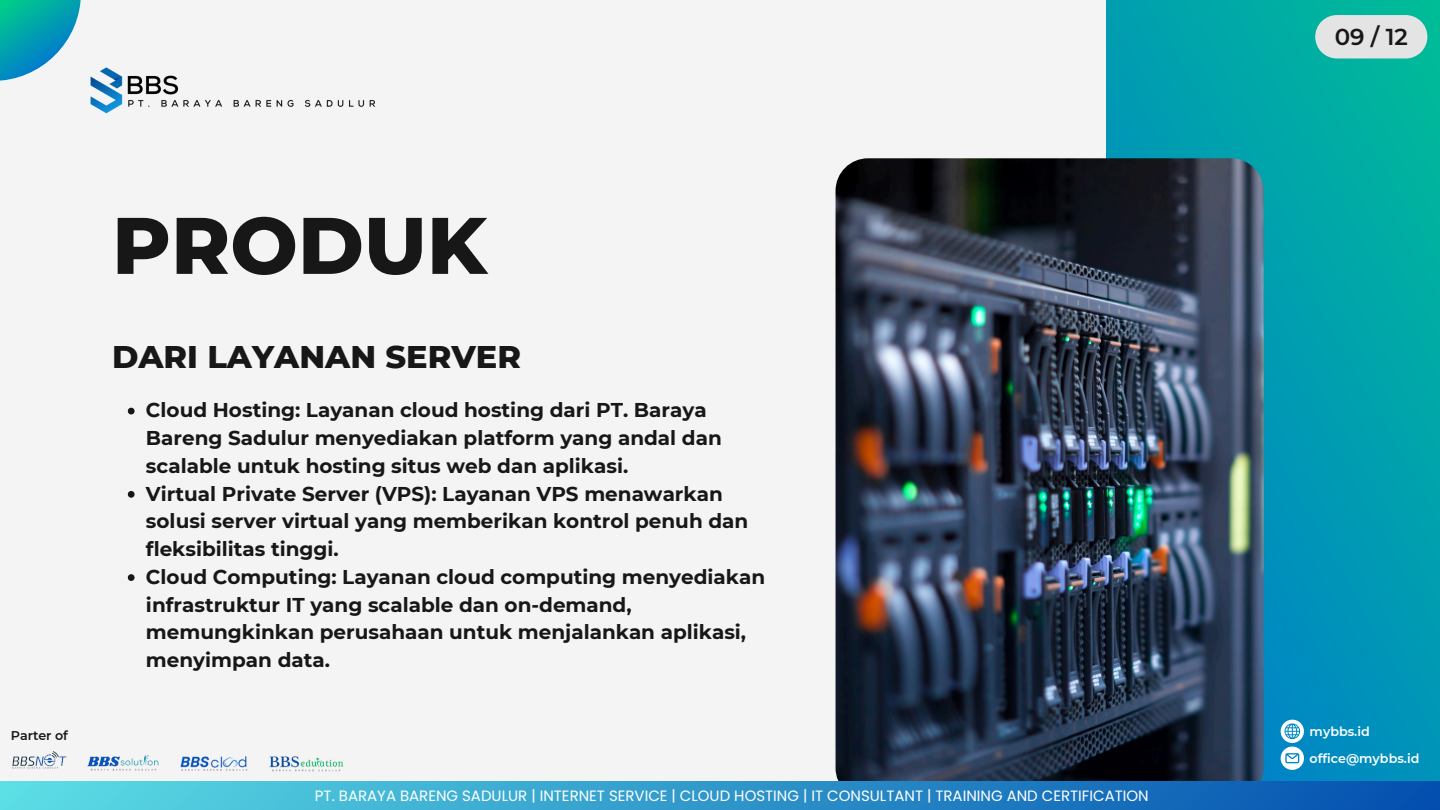
<style>
.page{position:relative;width:1440px;height:810px;background:#f4f4f4}
.page>*{position:absolute;margin:0;border:0;box-sizing:border-box;transform-origin:0 0}
.t1{font:800 80px "Montserrat";color:#171717}
.t2{font:800 32px "Montserrat";color:#171717}
.t3{font:600 23px "Montserrat";color:#171717}
.t4{font:700 20px/27.8px "Montserrat";color:#171717}
.t5{font:15px "Poppins";color:#fff}
.t6{font:600 12.7px "Montserrat";color:#fff}
.t7{font:600 12.7px "Montserrat";color:#171717}
</style>
<div class="page">
<img style="left:90px;top:67px;width:286px;height:47px">
<img style="left:87px;top:755px;width:257px;height:17px">
<svg style="left:1106px;top:0;width:334px;height:781px;background:#009fae"></svg>
<img style="left:836px;top:158px;width:428px;height:642px;border-radius:33px">
<div style="left:0;top:781px;width:1440px;height:29px;background:linear-gradient(to right,#5cdfe6,#034eaf)"></div>
<svg style="left:1281px;top:720px;width:23px;height:50px"></svg>
<img style="left:12px;top:751px;width:55px;height:18px">
<svg style="left:0;top:0;width:81px;height:81px"></svg>
<svg style="left:1315px;top:15px;width:112px;height:44px"></svg>
<svg style="left:128px;top:408px;width:7px;height:6px"></svg>
<svg style="left:128px;top:491px;width:7px;height:7px"></svg>
<svg style="left:128px;top:574px;width:7px;height:7px"></svg>
<p class="t7" style="left:11px;top:727px;width:59px">Parter of</p>
<p class="t1" style="left:112px;top:196px;width:376px">PRODUK</p>
<h1 class="t2" style="left:112px;top:338px;width:410px">DARI LAYANAN SERVER</h1>
<h2 class="t4" style="left:146px;top:396px;width:577px">Cloud Hosting: Layanan cloud hosting dari PT. Baraya<br>Bareng Sadulur menyediakan platform yang andal dan scalable untuk hosting situs web dan aplikasi.</h2>
<p class="t4" style="left:146px;top:480px;width:604px">Virtual Private Server (VPS): Layanan VPS menawarkan solusi server virtual yang memberikan kontrol penuh dan fleksibilitas tinggi.</p>
<p class="t4" style="left:146px;top:563px;width:621px">Cloud Computing: Layanan cloud computing menyediakan infrastruktur IT yang scalable dan on-demand, memungkinkan perusahaan untuk menjalankan aplikasi, menyimpan data.</p>
<p class="t5" style="left:315px;top:785px;width:835px">PT. BARAYA BARENG SADULUR | INTERNET SERVICE | CLOUD HOSTING | IT CONSULTANT | TRAINING AND CERTIFICATION</p>
<p class="t3" style="left:1335px;top:23px;width:75px">09 / 12</p>
<p class="t6" style="left:1310px;top:724px;width:62px">mybbs.id</p>
<p class="t6" style="left:1310px;top:750px;width:111px">office@mybbs.id</p>
</div>
